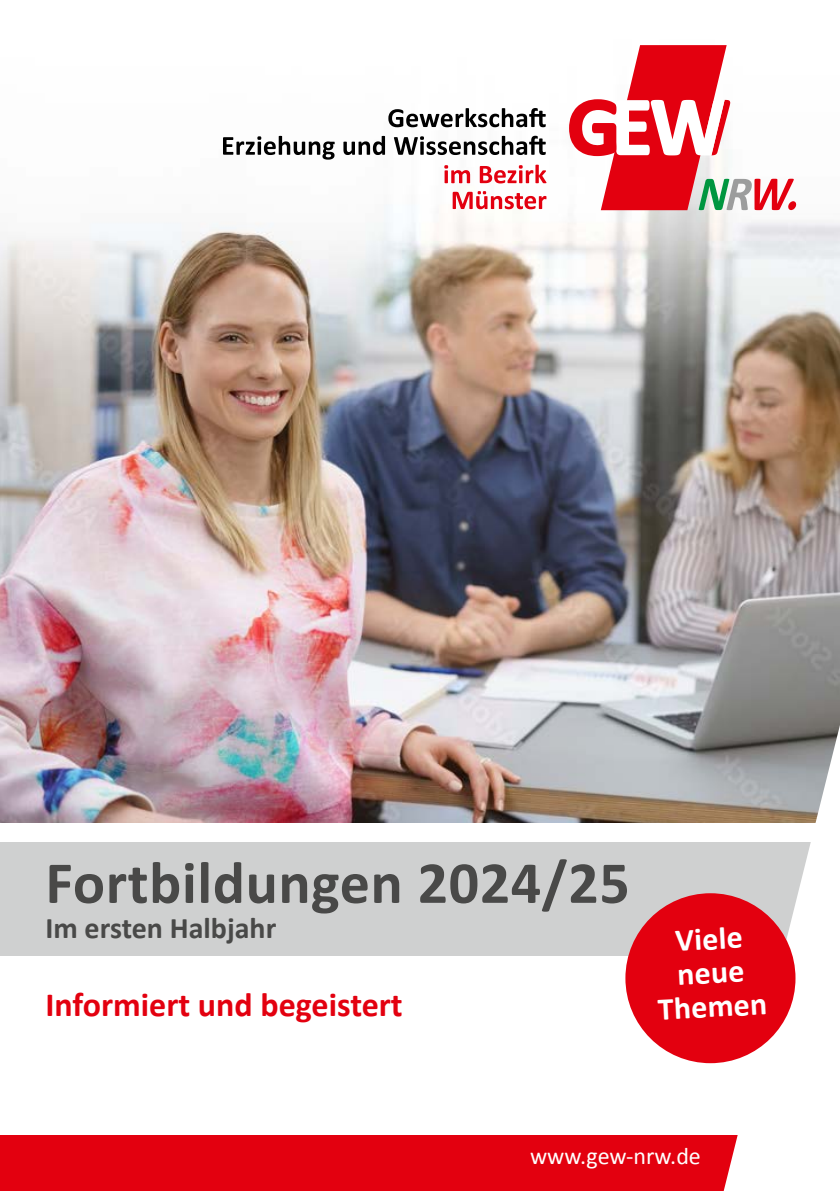
<style>
.page{position:relative;width:840px;height:1191px;background:#fff}
.page>*{position:absolute;margin:0;border:0;box-sizing:border-box;transform-origin:0 0}
.t1{font:700 60px "Calibri";letter-spacing:.01em;color:#494948}
.t2{font:700 34px "Calibri";color:#e3000f}
.t3{font:700 32px/34px "Calibri";color:#fff;text-align:center}
.t4{font:700 30px "Calibri";color:#494948}
.t5{font:24px "Calibri";color:#fff}
</style>
<div class="page">
<div style="left:0;top:1135px;width:794px;height:56px;background:#e3000f"></div>
<img style="left:0;top:114px;width:839px;height:708px">
<div style="left:0;top:842px;width:839px;height:113px;background:#cfd0d0"></div>
<svg style="left:723px;top:725px;width:116px;height:466px"></svg>
<svg style="left:388px;top:108px;width:157px;height:19px"></svg>
<svg style="left:223px;top:136px;width:111px;height:24px"></svg>
<svg style="left:343px;top:136px;width:42px;height:19px"></svg>
<svg style="left:393px;top:136px;width:152px;height:19px"></svg>
<svg style="left:568px;top:45px;width:228px;height:165px"></svg>
<svg style="left:452px;top:191px;width:94px;height:18px"></svg>
<svg style="left:444px;top:165px;width:102px;height:18px"></svg>
<div style="left:625px;top:893px;width:170px;height:170px;background:#e3000f;border-radius:50%"></div>
<h1 class="t1" style="left:45px;top:840px;width:585px">Fortbildungen 2024/25</h1>
<p class="t4" style="left:45px;top:907px;width:232px">Im ersten Halbjahr</p>
<p class="t2" style="left:45px;top:980px;width:358px">Informiert und begeistert</p>
<p class="t3" style="left:653px;top:923px;width:111px;rotate:-3deg">Viele neue<br>Themen</p>
<p class="t5" style="left:529px;top:1139px;width:172px">www.gew-nrw.de</p>
</div>
